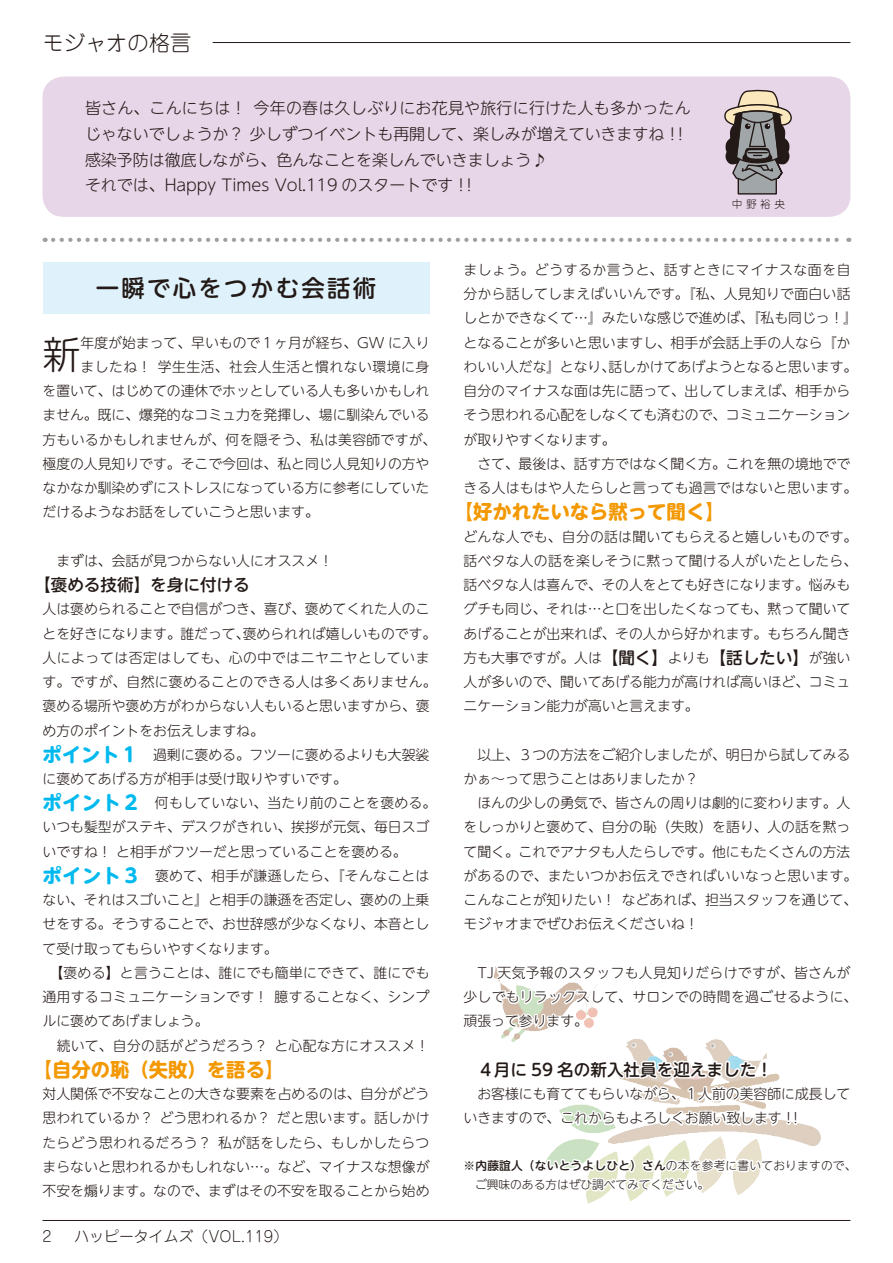
<style>
.page{position:relative;width:893px;height:1263px;background:#fff}
.page>*{position:absolute;margin:0;border:0;box-sizing:border-box;transform-origin:0 0}
.t1{font:300 38.1px "UD Shin M Go Pr 6 N";color:#231916}
.t2{font:500 23.4px "UD Shin M Go Pr 6 N";letter-spacing:.1em;color:#231916}
.t3{font:300 21.3px "Jun 101 Pro";color:#231916}
.t4{font:700 19.35px "UD Shin M Go Pr 6 N";color:#f39800}
.t5{font:500 16.65px "UD Shin M Go Pr 6 N";color:#231916}
.t6{font:300 15.9px/25.5px "UD Shin M Go Pr 6 N";color:#231916}
.t7{font:300 14.85px "Jun 101 Pro";color:#231916}
.t8{font:300 13.8px/24.3px "UD Shin M Go Pr 6 N";color:#231916}
.t9{font:300 13.8px/24.3px "UD Shin M Go Pr 6 N";letter-spacing:.02em;color:#231916}
.t10{font:300 13.8px "UD Shin M Go Pr 6 N";letter-spacing:.04em;color:#231916}
.t11{font:300 11.7px/19.2px "UD Shin M Go Pr 6 N";color:#231916}
.t12{font:300 10.65px "Jun 101 Pro";color:#231916}
.s1{font-weight:700;font-size:19.35px;color:#00b9ef}
.s2{font-weight:500;font-size:16.65px}
.s3{font-weight:500}
</style>
<div class="page">
<div style="left:43px;top:77px;width:807px;height:140px;background:#e7d5e8;border-radius:21px"></div>
<svg style="left:53px;top:238px;width:796px;height:4px"></svg>
<hr style="left:43px;top:1220px;width:807px;height:1px;background:#231916">
<hr style="left:213px;top:42px;width:637px;height:1px;background:#231916">
<svg style="left:724px;top:89px;width:68px;height:106px"></svg>
<svg style="left:494px;top:966px;width:357px;height:255px"></svg>
<div style="left:43px;top:263px;width:386px;height:51px;background:#dff2fc"></div>
<h3 class="t3" style="left:43px;top:26px;width:150px">モジャオの格言</h3>
<p class="t6" style="left:85px;top:95px;width:607px">皆さん、こんにちは！ 今年の春は久しぶりにお花見や旅行に行けた人も多かったんじゃないでしょうか？ 少しずつイベントも再開して、楽しみが増えていきますね !!感染予防は徹底しながら、色んなことを楽しんでいきましょう♪<br>それでは、Happy Times Vol.119 のスタートです !!</p>
<p class="t12" style="left:732px;top:196px;width:55px">中 野 裕 央</p>
<h2 class="t2" style="left:96px;top:269px;width:282px">一瞬で心をつかむ会話術</h2>
<h1 class="t1" style="left:43px;top:323px;width:40px">新</h1>
<p class="t8" style="left:81px;top:329px;width:350px">年度が始まって、早いもので１ヶ月が経ち、GW に入り</p>
<p class="t10" style="left:81px;top:355px;width:350px">ましたね！ 学生生活、社会人生活と慣れない環境に身</p>
<p class="t8" style="left:43px;top:378px;width:388px">を置いて、はじめての連休でホッとしている人も多いかもしれ</p>
<p class="t8" style="left:43px;top:402px;width:388px">ません。既に、爆発的なコミュ力を発揮し、場に馴染んでいる</p>
<p class="t9" style="left:43px;top:426px;width:395px">方もいるかもしれませんが、何を隠そう、私は美容師ですが、</p>
<p class="t8" style="left:43px;top:451px;width:388px">極度の人見知りです。そこで今回は、私と同じ人見知りの方や</p>
<p class="t8" style="left:43px;top:475px;width:388px">なかなか馴染めずにストレスになっている方に参考にしていた</p>
<p class="t8" style="left:43px;top:499px;width:278px">だけるようなお話をしていこうと思います。</p>
<p class="t8" style="left:43px;top:548px;width:292px">　まずは、会話が見つからない人にオススメ！</p>
<p class="t5" style="left:34px;top:571px;width:217px">【褒める技術】を身に付ける</p>
<p class="t8" style="left:43px;top:596px;width:395px">人は褒められることで自信がつき、喜び、褒めてくれた人のことを好きになります。誰だって、褒められれば嬉しいものです。人によっては否定はしても、心の中ではニヤニヤとしています。ですが、自然に褒めることのできる人は多くありません。褒める場所や褒め方がわからない人もいると思いますから、褒め方のポイントをお伝えしますね。<br><span class="s1">ポイント１</span>　過剰に褒める。フツーに褒めるよりも大袈裟に褒めてあげる方が相手は受け取りやすいです。<br><span class="s1">ポイント２</span>　何もしていない、当たり前のことを褒める。いつも髪型がステキ、デスクがきれい、挨拶が元気、毎日スゴいですね！ と相手がフツーだと思っていることを褒める。<br><span class="s1">ポイント３</span>　褒めて、相手が謙遜したら、『そんなことはない、それはスゴいこと』と相手の謙遜を否定し、褒めの上乗せをする。そうすることで、お世辞感が少なくなり、本音として受け取ってもらいやすくなります。<br>　【褒める】と言うことは、誰にでも簡単にできて、誰にでも通用するコミュニケーションです！ 臆することなく、シンプルに褒めてあげましょう。<br>　続いて、自分の話がどうだろう？ と心配な方にオススメ！</p>
<h3 class="t4" style="left:33px;top:1053px;width:253px">【自分の恥（失敗）を語る】</h3>
<p class="t8" style="left:43px;top:1081px;width:389px;text-align:justify">対人関係で不安なことの大きな要素を占めるのは、自分がどう思われているか？ どう思われるか？ だと思います。話しかけたらどう思われるだろう？ 私が話をしたら、もしかしたらつまらないと思われるかもしれない…。など、マイナスな想像が不安を煽ります。なので、まずはその不安を取ることから始め</p>
<p class="t7" style="left:43px;top:1225px;width:11px">2</p>
<p class="t7" style="left:74px;top:1225px;width:215px">ハッピータイムズ（VOL.119）</p>
<p class="t8" style="left:463px;top:257px;width:395px">ましょう。どうするか言うと、話すときにマイナスな面を自分から話してしまえばいいんです。『私、人見知りで面白い話しとかできなくて…』みたいな感じで進めば、『私も同じっ！』となることが多いと思いますし、相手が会話上手の人なら『かわいい人だな』となり、話しかけてあげようとなると思います。自分のマイナスな面は先に語って、出してしまえば、相手からそう思われる心配をしなくても済むので、コミュニケーションが取りやすくなります。<br>　さて、最後は、話す方ではなく聞く方。これを無の境地でできる人はもはや人たらしと言っても過言ではないと思います。</p>
<h3 class="t4" style="left:454px;top:495px;width:272px">【好かれたいなら黙って聞く】</h3>
<p class="t8" style="left:463px;top:523px;width:395px">どんな人でも、自分の話は聞いてもらえると嬉しいものです。話ベタな人の話を楽しそうに黙って聞ける人がいたとしたら、話ベタな人は喜んで、その人をとても好きになります。悩みもグチも同じ、それは…と口を出したくなっても、黙って聞いてあげることが出来れば、その人から好かれます。もちろん聞き方も大事ですが。人は<span class="s2">【聞く】</span>よりも<span class="s2">【話したい】</span>が強い人が多いので、聞いてあげる能力が高ければ高いほど、コミュニケーション能力が高いと言えます。</p>
<p class="t8" style="left:463px;top:742px;width:395px">　以上、３つの方法をご紹介しましたが、明日から試してみるかぁ～って思うことはありましたか？<br>　ほんの少しの勇気で、皆さんの周りは劇的に変わります。人をしっかりと褒めて、自分の恥（失敗）を語り、人の話を黙って聞く。これでアナタも人たらしです。他にもたくさんの方法があるので、またいつかお伝えできればいいなっと思います。こんなことが知りたい！ などあれば、担当スタッフを通じて、モジャオまでぜひお伝えくださいね！</p>
<p class="t9" style="left:463px;top:960px;width:395px">　TJ 天気予報のスタッフも人見知りだらけですが、皆さんが少しでもリラックスして、サロンでの時間を過ごせるように、頑張って参ります。</p>
<p class="t5" style="left:477px;top:1055px;width:297px">４月に 59 名の新入社員を迎えました！</p>
<p class="t8" style="left:463px;top:1081px;width:388px">　お客様にも育ててもらいながら、１人前の美容師に成長していきますので、これからもよろしくお願い致します !!</p>
<p class="t11" style="left:475px;top:1155px;width:383px;text-indent:-12px">※<span class="s3">内藤誼人（ないとうよしひと）さん</span>の本を参考に書いておりますので、ご興味のある方はぜひ調べてみてください。</p>
</div>
